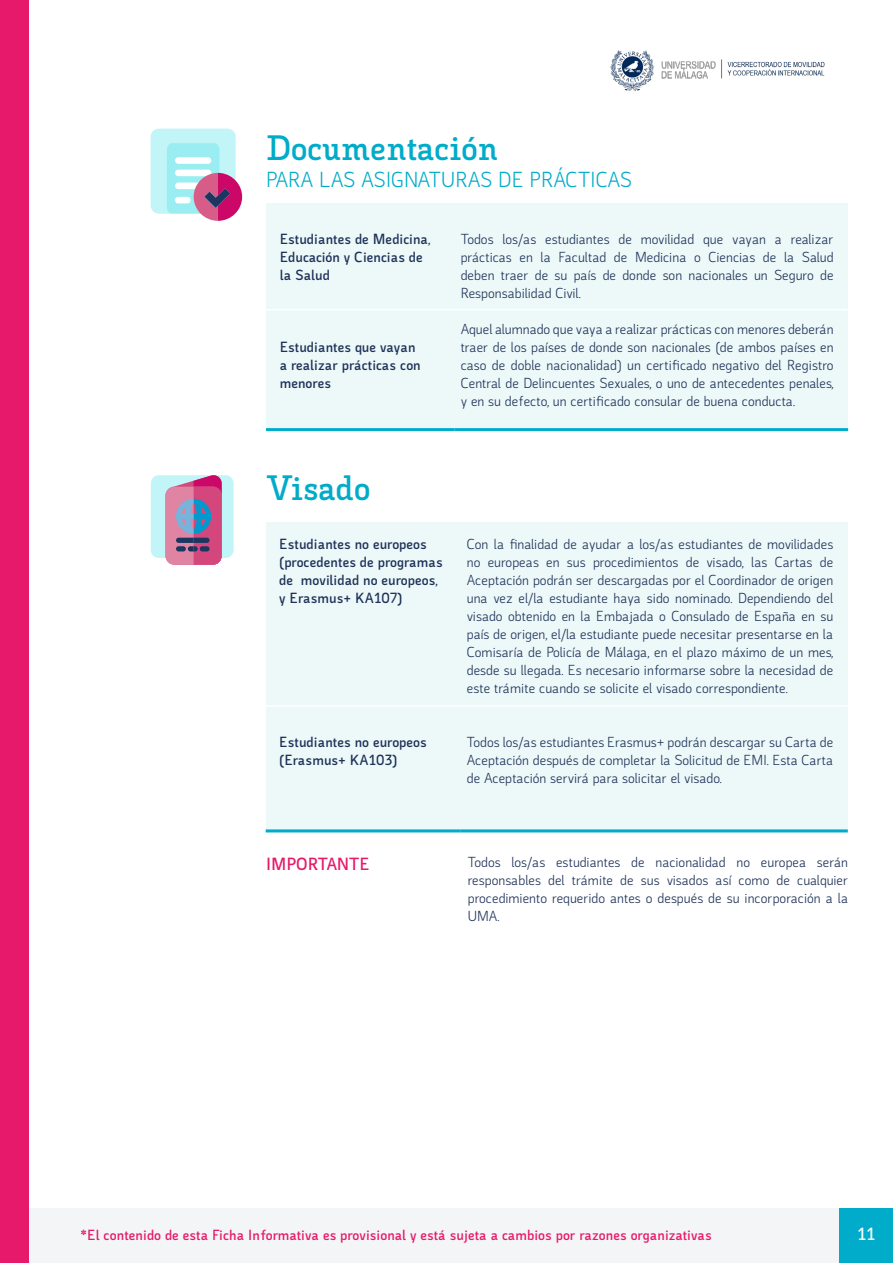
<style>
.page{position:relative;width:893px;height:1263px;background:#fff}
.page>*{position:absolute;margin:0;border:0;box-sizing:border-box;transform-origin:0 0}
.t1{font:700 36px "Malacitana";color:#00acc9}
.t2{font:22.5px "Malacitana Sans Regular";color:#00acc9}
.t3{font:18px "Malacitana Sans Bold";color:#e6196b}
.t4{font:18px "Malacitana Sans Bold";color:#fff}
.t5{font:15px/18px "Malacitana Sans Regular";color:#1d3157;text-align:justify}
.t6{font:15px/18px "Malacitana Sans Bold";color:#1d3157}
.t7{font:15px "Malacitana Sans Bold";color:#e6196b}
</style>
<div class="page">
<div style="left:0;top:1209px;width:893px;height:54px;background:#f4f5f7"></div>
<div style="left:840px;top:1209px;width:53px;height:54px;background:#00acc9"></div>
<img style="left:610px;top:50px;width:215px;height:41px">
<div style="left:0;top:0;width:28px;height:1263px;background:#e6196b"></div>
<div style="left:151px;top:129px;width:85px;height:85px;background:#c1f5f7;border-radius:8px"></div>
<div style="left:266px;top:203px;width:581px;height:225px;background:#edf8f9"></div>
<div style="left:266px;top:522px;width:581px;height:310px;background:#edf8f9"></div>
<hr style="left:266px;top:428px;width:189px;height:3px;background:#00acc9">
<hr style="left:455px;top:428px;width:393px;height:3px;background:#00acc9">
<hr style="left:266px;top:829px;width:195px;height:3px;background:#00acc9">
<hr style="left:461px;top:829px;width:387px;height:3px;background:#00acc9">
<hr style="left:265px;top:309px;width:582px;height:1px;background:#fff">
<hr style="left:265px;top:705px;width:582px;height:2px;background:#fff">
<div style="left:151px;top:475px;width:83px;height:83px;background:#c1f5f7;border-radius:8px"></div>
<svg style="left:167px;top:143px;width:75px;height:78px"></svg>
<svg style="left:166px;top:475px;width:56px;height:90px;background:#b2729c"></svg>
<h1 class="t1" style="left:266px;top:122px;width:234px">Documentación</h1>
<h2 class="t2" style="left:266px;top:164px;width:367px">PARA LAS ASIGNATURAS DE PRÁCTICAS</h2>
<p class="t6" style="left:280px;top:229px;width:152px">Estudiantes de Medicina,<br>Educación y Ciencias de la Salud</p>
<p class="t6" style="left:280px;top:337px;width:143px">Estudiantes que vayan a realizar prácticas con menores</p>
<p class="t5" style="left:461px;top:228px;width:374px">Todos los/as estudiantes de movilidad que vayan a realizar prácticas en la Facultad de Medicina o Ciencias de la Salud deben traer de su país de donde son nacionales un Seguro de Responsabilidad Civil.</p>
<p class="t5" style="left:461px;top:318px;width:374px">Aquel alumnado que vaya a realizar prácticas con menores deberán traer de los países de donde son nacionales (de ambos países en caso de doble nacionalidad) un certificado negativo del Registro Central de Delincuentes Sexuales, o uno de antecedentes penales, y en su defecto, un certificado consular de buena conducta.</p>
<h1 class="t1" style="left:266px;top:462px;width:106px">Visado</h1>
<p class="t6" style="left:279px;top:534px;width:165px">Estudiantes no europeos (procedentes de programas de movilidad no europeos, y Erasmus+ KA107)</p>
<p class="t6" style="left:279px;top:732px;width:149px">Estudiantes no europeos (Erasmus+ KA103)</p>
<p class="t5" style="left:467px;top:534px;width:368px">Con la finalidad de ayudar a los/as estudiantes de movilidades no europeas en sus procedimientos de visado, las Cartas de Aceptación podrán ser descargadas por el Coordinador de origen una vez el/la estudiante haya sido nominado. Dependiendo del visado obtenido en la Embajada o Consulado de España en su país de origen, el/la estudiante puede necesitar presentarse en la Comisaría de Policía de Málaga, en el plazo máximo de un mes, desde su llegada. Es necesario informarse sobre la necesidad de este trámite cuando se solicite el visado correspondiente.</p>
<p class="t5" style="left:467px;top:732px;width:368px">Todos los/as estudiantes Erasmus+ podrán descargar su Carta de Aceptación después de completar la Solicitud de EMI. Esta Carta de Aceptación servirá para solicitar el visado.</p>
<p class="t3" style="left:266px;top:850px;width:105px">IMPORTANTE</p>
<p class="t5" style="left:468px;top:852px;width:382px">Todos los/as estudiantes de nacionalidad no europea serán responsables del trámite de sus visados así como de cualquier procedimiento requerido antes o después de su incorporación a la UMA.</p>
<p class="t7" style="left:81px;top:1224px;width:633px">*El contenido de esta Ficha Informativa es provisional y está sujeta a cambios por razones organizativas</p>
<p class="t4" style="left:858px;top:1221px;width:19px">11</p>
</div>
